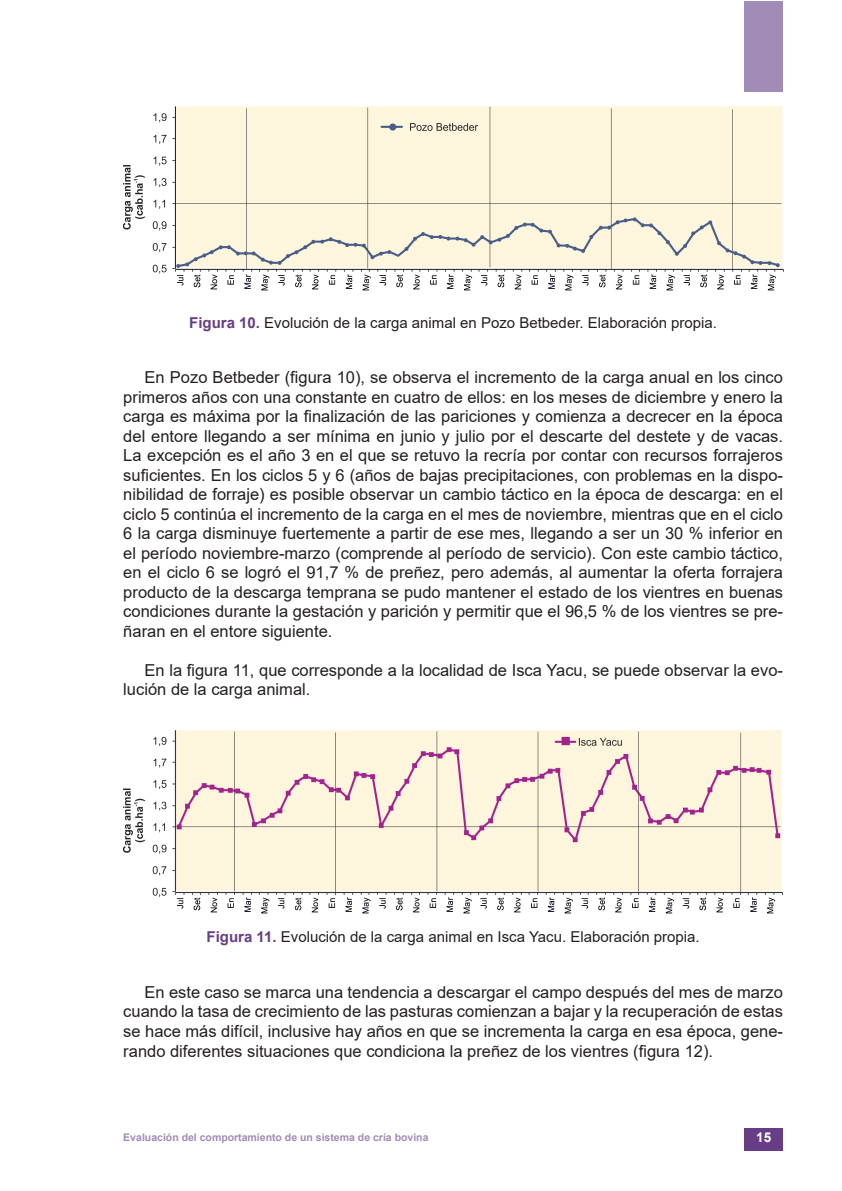
<style>
.page{position:relative;width:842px;height:1191px;background:#fff}
.page>*{position:absolute;margin:0;border:0;box-sizing:border-box;transform-origin:0 0}
.t1{font:16.5px/19.5px "Arial";color:#231f20;text-align:justify}
.t2{font:15px "Arial";color:#231f20}
.t3{font:700 13.5px "Arial";color:#fff}
.t4{font:700 10.5px "Arial";color:#a18bb7}
.s1{font-weight:700;color:#673e85}
</style>
<div class="page">
<div style="left:744px;top:1128px;width:39px;height:23px;background:#673e85"></div>
<div style="left:744px;top:1px;width:39px;height:91px;background:#a18bb7"></div>
<img style="left:123px;top:106px;width:660px;height:184px">
<img style="left:123px;top:730px;width:659px;height:183px">
<p class="t2" style="left:189px;top:312px;width:529px"><span class="s1">Figura 10.</span> Evolución de la carga animal en Pozo Betbeder. Elaboración propia.</p>
<p class="t1" style="left:123px;top:367px;width:661px;text-indent:21px">En Pozo Betbeder (figura 10), se observa el incremento de la carga anual en los cinco primeros años con una constante en cuatro de ellos: en los meses de diciembre y enero la carga es máxima por la finalización de las pariciones y comienza a decrecer en la época del entore llegando a ser mínima en junio y julio por el descarte del destete y de vacas.<br>La excepción es el año 3 en el que se retuvo la recría por contar con recursos forrajeros suficientes. En los ciclos 5 y 6 (años de bajas precipitaciones, con problemas en la dispo&shy;nibilidad de forraje) es posible observar un cambio táctico en la época de descarga: en el ciclo 5 continúa el incremento de la carga en el mes de noviembre, mientras que en el ciclo 6 la carga disminuye fuertemente a partir de ese mes, llegando a ser un 30 % inferior en el período noviembre-marzo (comprende al período de servicio). Con este cambio táctico, en el ciclo 6 se logró el 91,7 % de preñez, pero además, al aumentar la oferta forrajera producto de la descarga temprana se pudo mantener el estado de los vientres en buenas condiciones durante la gestación y parición y permitir que el 96,5 % de los vientres se pre&shy;ñaran en el entore siguiente.</p>
<p class="t1" style="left:123px;top:660px;width:661px;text-indent:21px">En la figura 11, que corresponde a la localidad de Isca Yacu, se puede observar la evo&shy;lución de la carga animal.</p>
<p class="t2" style="left:207px;top:927px;width:495px"><span class="s1">Figura 11.</span> Evolución de la carga animal en Isca Yacu. Elaboración propia.</p>
<p class="t1" style="left:123px;top:982px;width:661px;text-indent:21px">En este caso se marca una tendencia a descargar el campo después del mes de marzo cuando la tasa de crecimiento de las pasturas comienzan a bajar y la recuperación de estas se hace más difícil, inclusive hay años en que se incrementa la carga en esa época, gene&shy;rando diferentes situaciones que condiciona la preñez de los vientres (figura 12).</p>
<p class="t4" style="left:123px;top:1130px;width:307px">Evaluación del comportamiento de un sistema de cría bovina</p>
<p class="t3" style="left:756px;top:1128px;width:17px">15</p>
</div>
